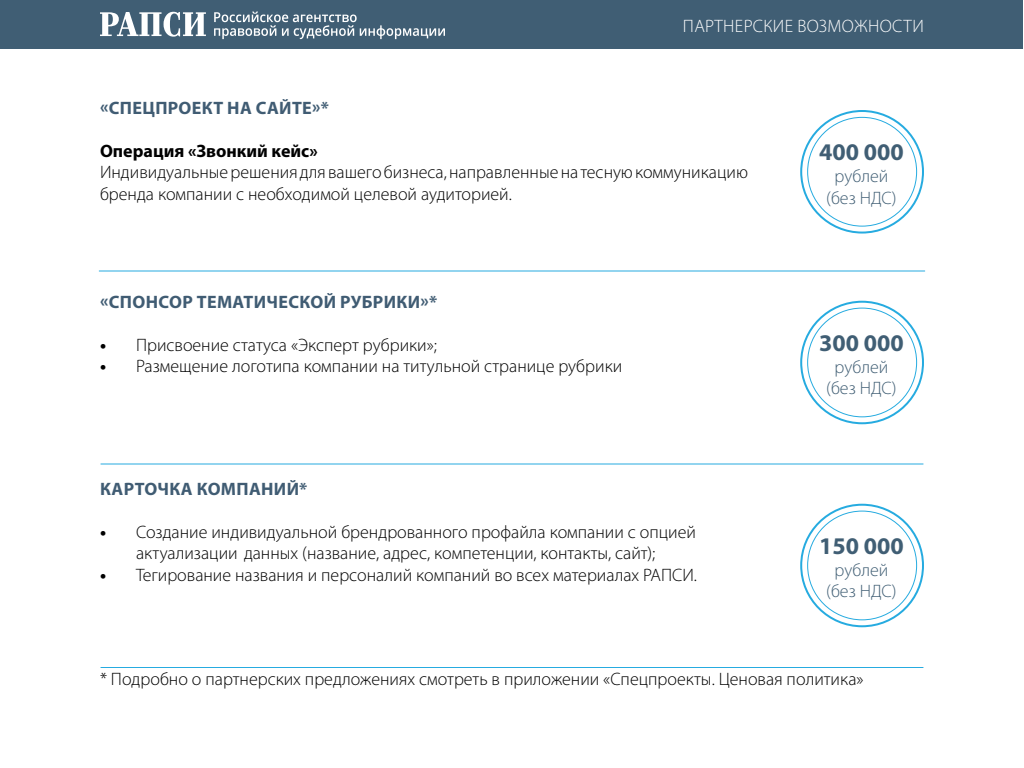
<style>
.page{position:relative;width:1024px;height:768px;background:#fff}
.page>*{position:absolute;margin:0;border:0;box-sizing:border-box;transform-origin:0 0}
.t1{font:700 24px "Myriad Pro";color:#405e74}
.t2{font:300 18px/21.6px "Myriad Pro";color:#000}
.t3{font:700 18px "Myriad Pro";letter-spacing:.02em;color:#405c73}
.t4{font:300 18px/21.6px "Myriad Pro";color:#405e74;text-align:center}
.t5{font:300 18px "Myriad Pro";letter-spacing:.02em;color:#fff}
.t6{font:700 18px "Myriad Pro";color:#000}
.s1{font-weight:700}
</style>
<div class="page">
<div style="left:0;top:0;width:1024px;height:49px;background:#405e74"></div>
<svg style="left:100px;top:12px;width:106px;height:25px"></svg>
<svg style="left:214px;top:12px;width:231px;height:27px"></svg>
<hr style="left:99px;top:270px;width:826px;height:2px;background:#26abe0">
<hr style="left:101px;top:464px;width:822px;height:1px;background:#26abe0">
<hr style="left:101px;top:667px;width:822px;height:1px;background:#26abe0">
<svg style="left:801px;top:111px;width:122px;height:122px"></svg>
<div style="left:800px;top:110px;width:124px;height:124px;border:2px solid #26abe0;border-radius:50%"></div>
<div style="left:808px;top:117px;width:109px;height:109px;background:#fff;border-radius:50%"></div>
<svg style="left:801px;top:302px;width:122px;height:121px"></svg>
<div style="left:800px;top:301px;width:124px;height:123px;border:2px solid #26abe0;border-radius:50%"></div>
<div style="left:808px;top:308px;width:109px;height:109px;background:#fff;border-radius:50%"></div>
<svg style="left:801px;top:505px;width:122px;height:121px"></svg>
<div style="left:800px;top:504px;width:124px;height:123px;border:2px solid #26abe0;border-radius:50%"></div>
<div style="left:808px;top:511px;width:109px;height:109px;background:#fff;border-radius:50%"></div>
<p class="t5" style="left:683px;top:15px;width:242px">ПАРТНЕРСКИЕ ВОЗМОЖНОСТИ</p>
<p class="t3" style="left:100px;top:96px;width:230px">«СПЕЦПРОЕКТ НА САЙТЕ»*</p>
<p class="t6" style="left:100px;top:139px;width:219px">Операция «Звонкий кейс»</p>
<p class="t2" style="left:100px;top:161px;width:650px">Индивидуальные решения для вашего бизнеса, направленные на тесную коммуникацию бренда компании с необходимой целевой аудиторией.</p>
<p class="t3" style="left:100px;top:290px;width:339px">«СПОНСОР ТЕМАТИЧЕСКОЙ РУБРИКИ»*</p>
<p class="t2" style="left:100px;top:334px;width:338px"><span class="s1">•</span> Присвоение статуса «Эксперт рубрики»;</p>
<p class="t2" style="left:100px;top:355px;width:524px"><span class="s1">•</span> Размещение логотипа компании на титульной странице рубрики</p>
<p class="t3" style="left:100px;top:477px;width:209px">КАРТОЧКА КОМПАНИЙ*</p>
<p class="t2" style="left:100px;top:521px;width:598px;text-align:center"><span class="s1">•</span> Создание индивидуальной брендрованного профайла компании с опцией актуализации данных (название, адрес, компетенции, контакты, сайт);</p>
<p class="t2" style="left:100px;top:564px;width:599px"><span class="s1">•</span> Тегирование названия и персоналий компаний во всех материалах РАПСИ.</p>
<h1 class="t1" style="left:819px;top:137px;width:86px">400 000</h1>
<p class="t4" style="left:826px;top:165px;width:72px">рублей (без НДС)</p>
<h1 class="t1" style="left:819px;top:327px;width:86px">300 000</h1>
<p class="t4" style="left:826px;top:356px;width:72px">рублей (без НДС)</p>
<h1 class="t1" style="left:819px;top:530px;width:86px">150 000</h1>
<p class="t4" style="left:826px;top:559px;width:72px">рублей (без НДС)</p>
<p class="t2" style="left:100px;top:668px;width:765px">* Подробно о партнерских предложениях смотреть в приложении «Спецпроекты. Ценовая политика»</p>
</div>
